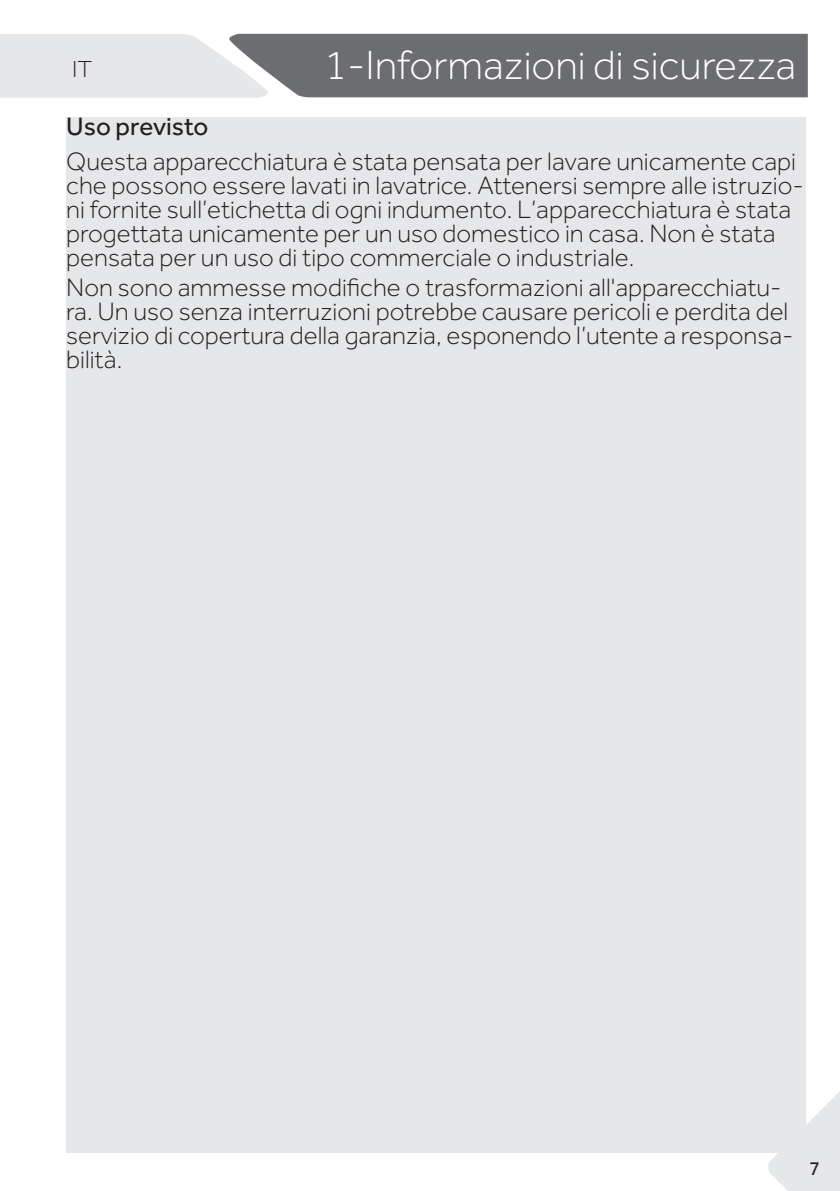
<style>
.page{position:relative;width:840px;height:1191px;background:#fff}
.page>*{position:absolute;margin:0;border:0;box-sizing:border-box;transform-origin:0 0}
.t1{font:300 42px "Effra";color:#fff}
.t2{font:300 26px/24px "Effra";color:#231f20}
.t3{font:26px "Effra";color:#231f20}
.t4{font:300 24px "Effra";color:#231f20}
.t5{font:20px "Effra";color:#231f20}
</style>
<div class="page">
<svg style="left:766px;top:1045px;width:73px;height:146px"></svg>
<svg style="left:0;top:34px;width:807px;height:64px;background:#d1d1d3"></svg>
<div style="left:302px;top:34px;width:493px;height:62px;background:#6c6d70"></div>
<div style="left:66px;top:118px;width:739px;height:1034px;background:#e6e7e9"></div>
<p class="t4" style="left:72px;top:55px;width:22px">IT</p>
<h1 class="t1" style="left:324px;top:41px;width:473px">1-Informazioni di sicurezza</h1>
<p class="t3" style="left:66px;top:111px;width:143px">Uso previsto</p>
<p class="t2" style="left:66px;top:150px;width:738px">Questa apparecchiatura è stata pensata per lavare unicamente capi che possono essere lavati in lavatrice. Attenersi sempre alle istruzio&shy;ni fornite sull’etichetta di ogni indumento. L’apparecchiatura è stata progettata unicamente per un uso domestico in casa. Non è stata pensata per un uso di tipo commerciale o industriale.</p>
<p class="t2" style="left:66px;top:275px;width:728px">Non sono ammesse modifiche o trasformazioni all'apparecchiatu&shy;ra. Un uso senza interruzioni potrebbe causare pericoli e perdita del servizio di copertura della garanzia, esponendo l’utente a responsa&shy;bilità.</p>
<p class="t5" style="left:808px;top:1156px;width:12px">7</p>
</div>
